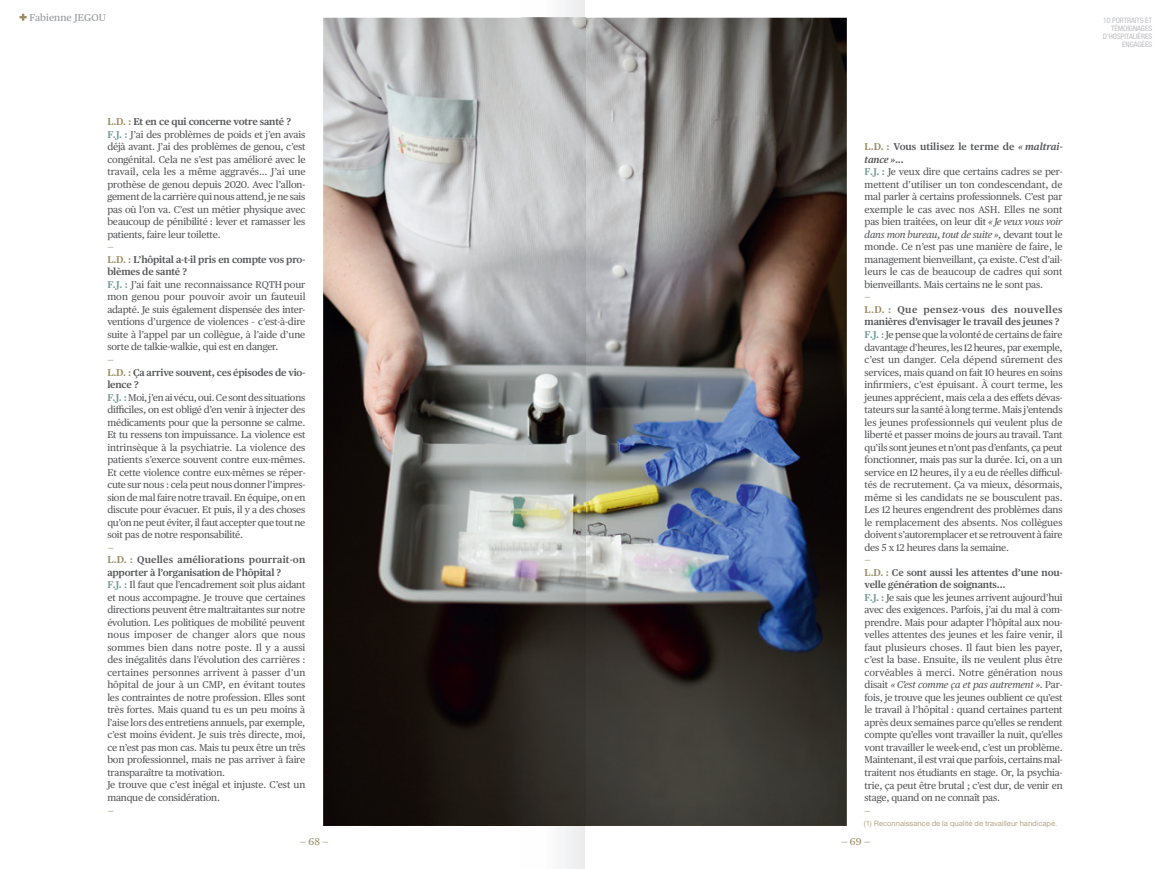
<style>
.page{position:relative;width:1170px;height:869px;background:#fff}
.page>*{position:absolute;margin:0;border:0;box-sizing:border-box;transform-origin:0 0}
.t1{font:10px "Publico Text";color:#97999c}
.t2{font:10px "Publico Text";color:#998d64}
.t3{font:9.88px/12.5px "Publico Text";letter-spacing:-.015em;color:#57585a}
.t4{font:7.5px "Helvetica Neue LT Std";letter-spacing:-.005em;color:#b1a788}
.t5{font:condensed 7.5px/8.1px "Helvetica Neue LT Std";letter-spacing:-.005em;color:#bcbdc0;text-align:right}
.s1{font-weight:600;color:#998d64}
.s2{font-weight:600}
.s3{font-weight:600;color:#739b97}
.s4{color:#998d64}
.s5{font-weight:600;font-style:italic}
.s6{font-style:italic}
</style>
<div class="page">
<img style="left:323px;top:18px;width:523px;height:807px">
<svg style="left:19px;top:14px;width:8px;height:7px"></svg>
<svg style="left:521px;top:0;width:64px;height:868px"></svg>
<img style="left:521px;top:18px;width:64px;height:807px">
<p class="t1" style="left:29px;top:11px;width:78px">Fabienne JEGOU</p>
<p class="t5" style="left:1102px;top:16px;width:51px">10 PORTRAITS ET<br>TÉMOIGNAGES<br>D’HOSPITALIÈRES<br>ENGAGÉES</p>
<p class="t3" style="left:107px;top:115px;width:200px"><span class="s1">L.d. :</span> <span class="s2">et en ce qui concerne votre santé ?<br></span><span class="s3">F.J. :</span> J’ai des problèmes de poids et j’en avais déjà avant. J’ai des problèmes de genou, c’est congénital. Cela ne s’est pas amélioré avec le travail, cela les a même aggravés… J’ai une prothèse de genou depuis 2020. Avec l’allon&shy;gement de la carrière qui nous attend, je ne sais pas où l’on va. C’est un métier physique avec beaucoup de pénibilité : lever et ramasser les patients, faire leur toilette.</p>
<p class="t3" style="left:107px;top:240px;width:199px"><span class="s4">—<br></span><span class="s1">L.d. :</span> <span class="s2">L’hôpital a-t-il pris en compte vos pro&shy;blèmes de santé ?<br></span><span class="s3">F.J. :</span> J’ai fait une reconnaissance RQTH pour mon genou pour pouvoir avoir un fauteuil adapté. Je suis également dispensée des inter&shy;ventions d’urgence de violences – c’est-à-dire suite à l’appel par un collègue, à l’aide d’une sorte de talkie-walkie, qui est en danger.</p>
<p class="t3" style="left:107px;top:353px;width:200px"><span class="s4">—<br></span><span class="s1">L.d. :</span> <span class="s2">Ça arrive souvent, ces épisodes de vio&shy;lence ?<br></span><span class="s3">F.J. :</span> Moi, j’en ai vécu, oui. Ce sont des situations difficiles, on est obligé d’en venir à injecter des médicaments pour que la personne se calme.<br>Et tu ressens ton impuissance. La violence est intrinsèque à la psychiatrie. La violence des patients s’exerce souvent contre eux-mêmes.<br>Et cette violence contre eux-mêmes se réper&shy;cute sur nous : cela peut nous donner l’impres&shy;sion de mal faire notre travail. En équipe, on en discute pour évacuer. Et puis, il y a des choses qu’on ne peut éviter, il faut accepter que tout ne soit pas de notre responsabilité.</p>
<p class="t3" style="left:107px;top:553px;width:200px"><span class="s1">L.d. :</span> <span class="s2">Quelles améliorations pourrait-on apporter à l’organisation de l’hôpital ?<br></span><span class="s3">F.J. :</span> Il faut que l’encadrement soit plus aidant et nous accompagne. Je trouve que certaines directions peuvent être maltraitantes sur notre évolution. Les politiques de mobilité peuvent nous imposer de changer alors que nous sommes bien dans notre poste. Il y a aussi des inégalités dans l’évolution des carrières : certaines personnes arrivent à passer d’un hôpital de jour à un CMP, en évitant toutes les contraintes de notre profession. Elles sont très fortes. Mais quand tu es un peu moins à l’aise lors des entretiens annuels, par exemple, c’est moins évident. Je suis très directe, moi, ce n’est pas mon cas. Mais tu peux être un très bon professionnel, mais ne pas arriver à faire transparaître ta motivation.<br>Je trouve que c’est inégal et injuste. C’est un manque de considération.</p>
<p class="t3" style="left:864px;top:140px;width:200px"><span class="s1">L.d. :</span> <span class="s2">vous utilisez le terme de</span> <span class="s5">« maltrai&shy;tance »</span><span class="s2">...<br></span><span class="s3">F.J. :</span> Je veux dire que certains cadres se per&shy;mettent d’utiliser un ton condescendant, de mal parler à certains professionnels. C’est par exemple le cas avec nos ASH. Elles ne sont pas bien traitées, on leur dit <span class="s6">« Je veux vous voir dans mon bureau, tout de suite »,</span> devant tout le monde. Ce n’est pas une manière de faire, le management bienveillant, ça existe. C’est d’ail&shy;leurs le cas de beaucoup de cadres qui sont bienveillants. Mais certains ne le sont pas.</p>
<p class="t3" style="left:864px;top:290px;width:200px"><span class="s4">—<br></span><span class="s1">L.d. :</span> <span class="s2">Que pensez-vous des nouvelles manières d’envisager le travail des jeunes ?<br></span><span class="s3">F.J. :</span> Je pense que la volonté de certains de faire davantage d’heures, les 12 heures, par exemple, c’est un danger. Cela dépend sûrement des services, mais quand on fait 10 heures en soins infirmiers, c’est épuisant. À court terme, les jeunes apprécient, mais cela a des effets dévas&shy;tateurs sur la santé à long terme. Mais j’entends les jeunes professionnels qui veulent plus de liberté et passer moins de jours au travail. Tant qu’ils sont jeunes et n’ont pas d’enfants, ça peut fonctionner, mais pas sur la durée. Ici, on a un service en 12 heures, il y a eu de réelles difficul&shy;tés de recrutement. Ça va mieux, désormais, même si les candidats ne se bousculent pas.<br>Les 12 heures engendrent des problèmes dans le remplacement des absents. Nos collègues doivent s’autoremplacer et se retrouvent à faire des 5 x 12 heures dans la semaine.</p>
<p class="t3" style="left:864px;top:553px;width:200px"><span class="s4">—<br></span><span class="s1">L.d. :</span> <span class="s2">Ce sont aussi les attentes d’une nou&shy;velle génération de soignants…<br></span><span class="s3">F.J. :</span> Je sais que les jeunes arrivent aujourd’hui avec des exigences. Parfois, j’ai du mal à com&shy;prendre. Mais pour adapter l’hôpital aux nou&shy;velles attentes des jeunes et les faire venir, il faut plusieurs choses. Il faut bien les payer, c’est la base. Ensuite, ils ne veulent plus être corvéables à merci. Notre génération nous disait <span class="s6">« C’est comme ça et pas autrement ».</span> Par&shy;fois, je trouve que les jeunes oublient ce qu’est le travail à l’hôpital : quand certaines partent après deux semaines parce qu’elles se rendent compte qu’elles vont travailler la nuit, qu’elles vont travailler le week-end, c’est un problème.<br>Maintenant, il est vrai que parfois, certains mal&shy;traitent nos étudiants en stage. Or, la psychia&shy;trie, ça peut être brutal ; c’est dur, de venir en stage, quand on ne connaît pas.</p>
<p class="t4" style="left:863px;top:818px;width:195px">(1) Reconnaissance de la qualité de travailleur handicapé.</p>
<p class="t2" style="left:300px;top:835px;width:31px">— 68 —</p>
<p class="t2" style="left:841px;top:835px;width:31px">— 69 —</p>
</div>
